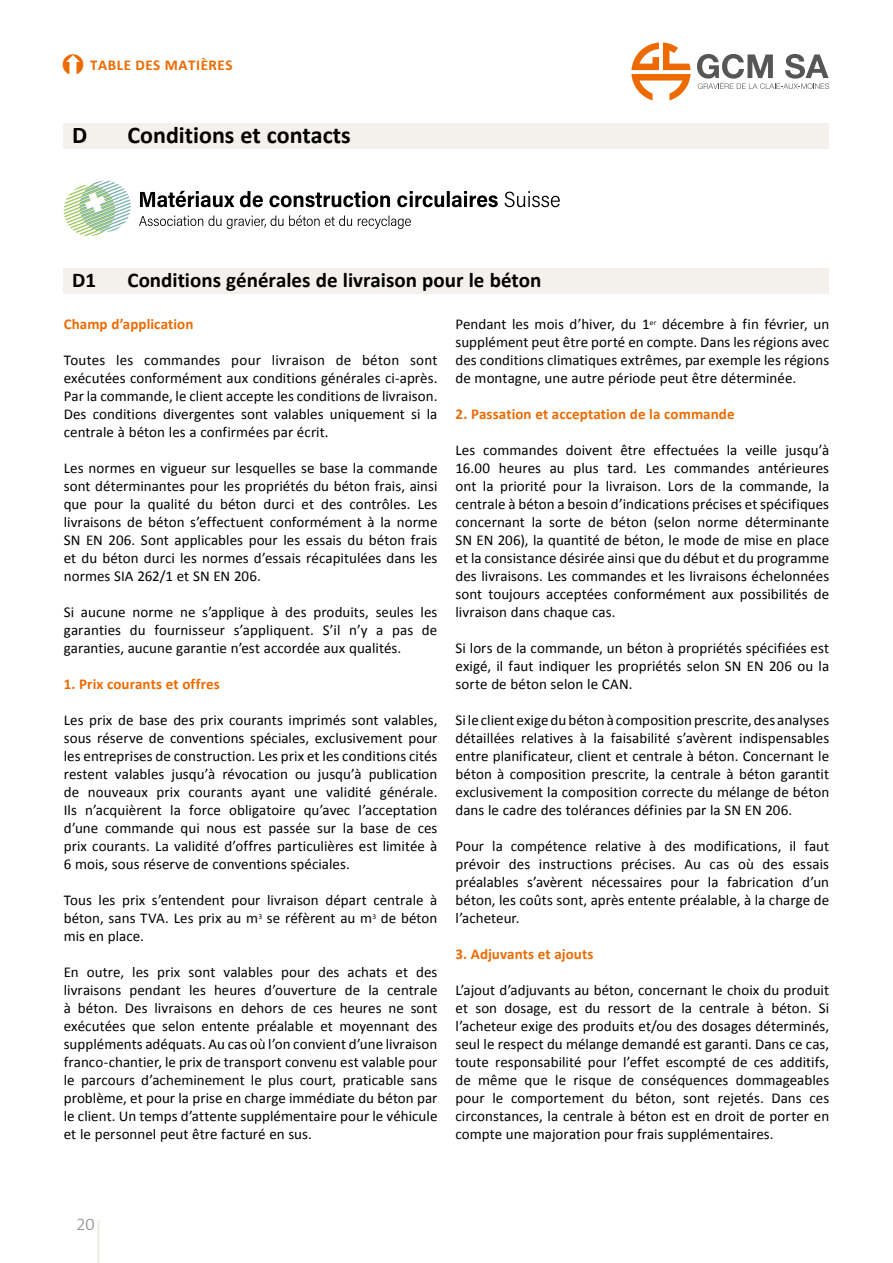
<style>
.page{position:relative;width:893px;height:1263px;background:#fff}
.page>*{position:absolute;margin:0;border:0;box-sizing:border-box;transform-origin:0 0}
.t1{font:700 24px "Calibri";color:#000}
.t2{font:700 21px "Calibri";color:#000}
.t3{font:300 18px "Calibri";color:#868786}
.t4{font:15px/18px "Calibri";letter-spacing:.005em;color:#000;text-align:justify}
.t5{font:700 15px "Calibri";letter-spacing:.005em;color:#ed6a00}
.t6{font:700 15px "Calibri";letter-spacing:.04em;color:#ed6a00}
</style>
<div class="page">
<hr style="left:98px;top:1220px;width:2px;height:43px;background:#f4f1ec">
<svg style="left:697px;top:54px;width:132px;height:35px"></svg>
<svg style="left:631px;top:43px;width:59px;height:57px"></svg>
<div style="left:64px;top:123px;width:765px;height:26px;background:#f4f1ec"></div>
<div style="left:64px;top:268px;width:765px;height:25px;background:#f4f1ec"></div>
<svg style="left:64px;top:181px;width:67px;height:55px"></svg>
<svg style="left:140px;top:191px;width:358px;height:16px"></svg>
<svg style="left:505px;top:191px;width:55px;height:16px"></svg>
<svg style="left:139px;top:215px;width:272px;height:14px"></svg>
<p class="t6" style="left:90px;top:56px;width:144px">TABLE DES MATIÈRES</p>
<h1 class="t1" style="left:72px;top:121px;width:17px">D</h1>
<h1 class="t1" style="left:128px;top:121px;width:225px">Conditions et contacts</h1>
<h2 class="t2" style="left:72px;top:267px;width:25px">D1</h2>
<h2 class="t2" style="left:128px;top:267px;width:415px">Conditions générales de livraison pour le béton</h2>
<p class="t5" style="left:64px;top:315px;width:131px">Champ d’application</p>
<p class="t4" style="left:64px;top:351px;width:375px">Toutes les commandes pour livraison de béton sont exécutées conformément aux conditions générales ci-après.<br>Par la commande, le client accepte les conditions de livraison.<br>Des conditions divergentes sont valables uniquement si la centrale à béton les a confirmées par écrit.</p>
<p class="t4" style="left:64px;top:459px;width:375px">Les normes en vigueur sur lesquelles se base la commande sont déterminantes pour les propriétés du béton frais, ainsi que pour la qualité du béton durci et des contrôles. Les livraisons de béton s’effectuent conformément à la norme SN EN 206. Sont applicables pour les essais du béton frais et du béton durci les normes d’essais récapitulées dans les normes SIA 262/1 et SN EN 206.</p>
<p class="t4" style="left:64px;top:603px;width:375px">Si aucune norme ne s’applique à des produits, seules les garanties du fournisseur s’appliquent. S’il n’y a pas de garanties, aucune garantie n’est accordée aux qualités.</p>
<p class="t5" style="left:64px;top:675px;width:157px">1. Prix courants et offres</p>
<p class="t4" style="left:64px;top:711px;width:375px">Les prix de base des prix courants imprimés sont valables, sous réserve de conventions spéciales, exclusivement pour les entreprises de construction. Les prix et les conditions cités restent valables jusqu’à révocation ou jusqu’à publication de nouveaux prix courants ayant une validité générale.<br>Ils n’acquièrent la force obligatoire qu’avec l’acceptation d’une commande qui nous est passée sur la base de ces prix courants. La validité d’offres particulières est limitée à 6 mois, sous réserve de conventions spéciales.</p>
<p class="t4" style="left:64px;top:891px;width:375px">Tous les prix s’entendent pour livraison départ centrale à béton, sans TVA. Les prix au m<sup>3</sup> se réfèrent au m<sup>3</sup> de béton mis en place.</p>
<p class="t4" style="left:64px;top:963px;width:375px">En outre, les prix sont valables pour des achats et des livraisons pendant les heures d’ouverture de la centrale à béton. Des livraisons en dehors de ces heures ne sont exécutées que selon entente préalable et moyennant des suppléments adéquats. Au cas où l’on convient d’une livraison franco-chantier, le prix de transport convenu est valable pour le parcours d’acheminement le plus court, praticable sans problème, et pour la prise en charge immédiate du béton par le client. Un temps d’attente supplémentaire pour le véhicule et le personnel peut être facturé en sus.</p>
<p class="t4" style="left:455px;top:315px;width:375px">Pendant les mois d’hiver, du 1<sup>er</sup> décembre à fin février, un supplément peut être porté en compte. Dans les régions avec des conditions climatiques extrêmes, par exemple les régions de montagne, une autre période peut être déterminée.</p>
<p class="t5" style="left:455px;top:405px;width:281px">2. Passation et acceptation de la commande</p>
<p class="t4" style="left:455px;top:441px;width:375px">Les commandes doivent être effectuées la veille jusqu’à 16.00 heures au plus tard. Les commandes antérieures ont la priorité pour la livraison. Lors de la commande, la centrale à béton a besoin d’indications précises et spécifiques concernant la sorte de béton (selon norme déterminante SN EN 206), la quantité de béton, le mode de mise en place et la consistance désirée ainsi que du début et du programme des livraisons. Les commandes et les livraisons échelonnées sont toujours acceptées conformément aux possibilités de livraison dans chaque cas.</p>
<p class="t4" style="left:455px;top:639px;width:375px">Si lors de la commande, un béton à propriétés spécifiées est exigé, il faut indiquer les propriétés selon SN EN 206 ou la sorte de béton selon le CAN.</p>
<p class="t4" style="left:455px;top:711px;width:375px">Si le client exige du béton à composition prescrite, des analyses détaillées relatives à la faisabilité s’avèrent indispensables entre planificateur, client et centrale à béton. Concernant le béton à composition prescrite, la centrale à béton garantit exclusivement la composition correcte du mélange de béton dans le cadre des tolérances définies par la SN EN 206.</p>
<p class="t4" style="left:455px;top:837px;width:375px">Pour la compétence relative à des modifications, il faut prévoir des instructions précises. Au cas où des essais préalables s’avèrent nécessaires pour la fabrication d’un béton, les coûts sont, après entente préalable, à la charge de l’acheteur.</p>
<p class="t5" style="left:455px;top:945px;width:139px">3. Adjuvants et ajouts</p>
<p class="t4" style="left:455px;top:981px;width:375px">L’ajout d’adjuvants au béton, concernant le choix du produit et son dosage, est du ressort de la centrale à béton. Si l’acheteur exige des produits et/ou des dosages déterminés, seul le respect du mélange demandé est garanti. Dans ce cas, toute responsabilité pour l’effet escompté de ces additifs, de même que le risque de conséquences dommageables pour le comportement du béton, sont rejetés. Dans ces circonstances, la centrale à béton est en droit de porter en compte une majoration pour frais supplémentaires.</p>
<p class="t3" style="left:76px;top:1212px;width:20px">20</p>
</div>
